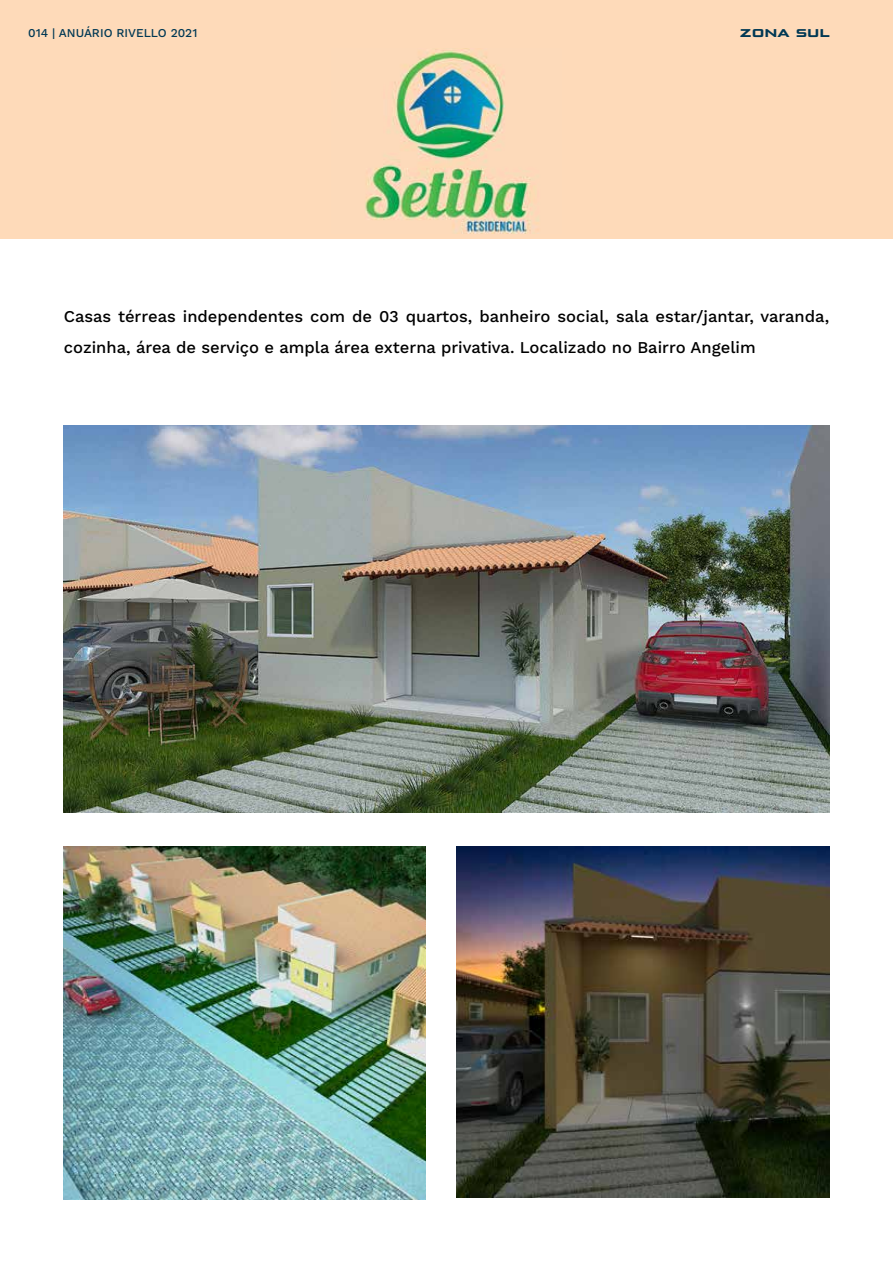
<style>
.page{position:relative;width:893px;height:1263px;background:#fff}
.page>*{position:absolute;margin:0;border:0;box-sizing:border-box;transform-origin:0 0}
.t1{font:500 16.5px/31.5px "Work Sans";color:#000}
.t2{font:700 15px "Bunken Tech Sans SC Wide W01";color:#003854}
.t3{font:500 12px "Work Sans";color:#003854}
</style>
<div class="page">
<div style="left:0;top:0;width:893px;height:238px;background:#fedab9"></div>
<img style="left:64px;top:425px;width:765px;height:387px">
<img style="left:64px;top:846px;width:361px;height:353px">
<img style="left:365px;top:50px;width:174px;height:184px">
<img style="left:457px;top:846px;width:372px;height:351px">
<p class="t3" style="left:28px;top:26px;width:171px">014 | ANUÁRIO RIVELLO 2021</p>
<p class="t2" style="left:740px;top:22px;width:91px">zona sul</p>
<p class="t1" style="left:64px;top:301px;width:767px">Casas térreas independentes com de 03 quartos, banheiro social, sala estar/jantar, varanda, cozinha, área de serviço e ampla área externa privativa. Localizado no Bairro Angelim</p>
</div>
